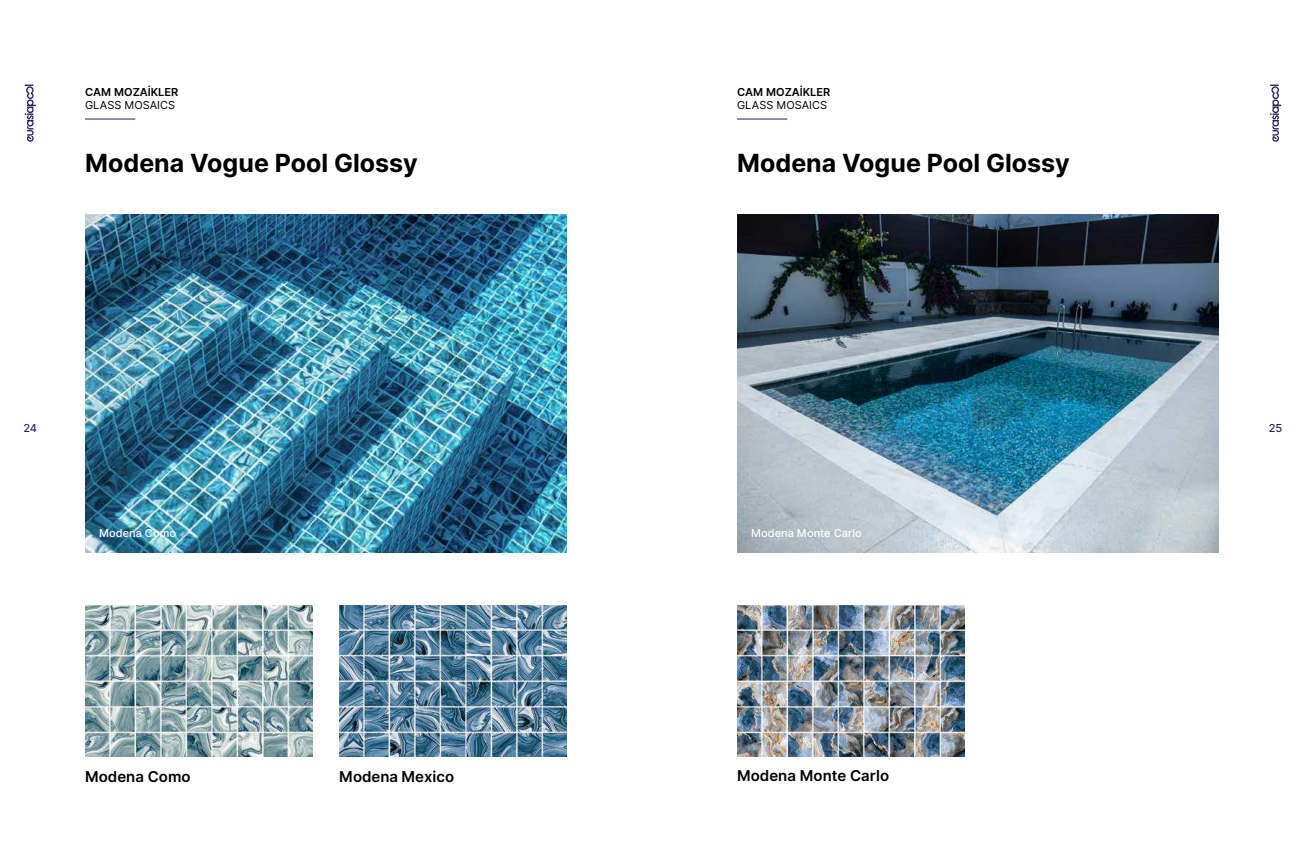
<style>
.page{position:relative;width:1304px;height:842px;background:#fff}
.page>*{position:absolute;margin:0;border:0;box-sizing:border-box;transform-origin:0 0}
.t1{font:700 25px "Inter";color:#000}
.t2{font:600 15px "Inter";color:#000}
.t3{font:500 11px "Inter";color:#fff}
.t4{font:600 11px "Inter";color:#000}
.t5{font:11px "Inter";color:#000}
.t6{font:500 11px "Inter";color:#262262}
</style>
<div class="page">
<img style="left:85px;top:605px;width:228px;height:152px">
<img style="left:737px;top:605px;width:228px;height:152px">
<img style="left:339px;top:605px;width:228px;height:152px">
<hr style="left:85px;top:119px;width:50px;height:1px;background:#262262">
<hr style="left:737px;top:119px;width:50px;height:1px;background:#262262">
<img style="left:85px;top:214px;width:482px;height:339px">
<img style="left:737px;top:214px;width:482px;height:339px">
<svg style="left:1270px;top:85px;width:11px;height:57px"></svg>
<svg style="left:25px;top:85px;width:11px;height:57px"></svg>
<p class="t4" style="left:85px;top:84px;width:95px">CAM MOZAİKLER</p>
<p class="t5" style="left:85px;top:97px;width:92px">GLASS MOSAICS</p>
<p class="t4" style="left:737px;top:84px;width:95px">CAM MOZAİKLER</p>
<p class="t5" style="left:737px;top:97px;width:92px">GLASS MOSAICS</p>
<p class="t1" style="left:85px;top:145px;width:334px">Modena Vogue Pool Glossy</p>
<p class="t1" style="left:737px;top:145px;width:334px">Modena Vogue Pool Glossy</p>
<p class="t6" style="left:23px;top:420px;width:15px">24</p>
<p class="t6" style="left:1269px;top:420px;width:15px">25</p>
<p class="t3" style="left:99px;top:525px;width:78px">Modena Como</p>
<p class="t3" style="left:751px;top:525px;width:112px">Modena Monte Carlo</p>
<p class="t2" style="left:85px;top:766px;width:107px">Modena Como</p>
<p class="t2" style="left:339px;top:766px;width:116px">Modena Mexico</p>
<p class="t2" style="left:737px;top:764px;width:154px">Modena Monte Carlo</p>
</div>
